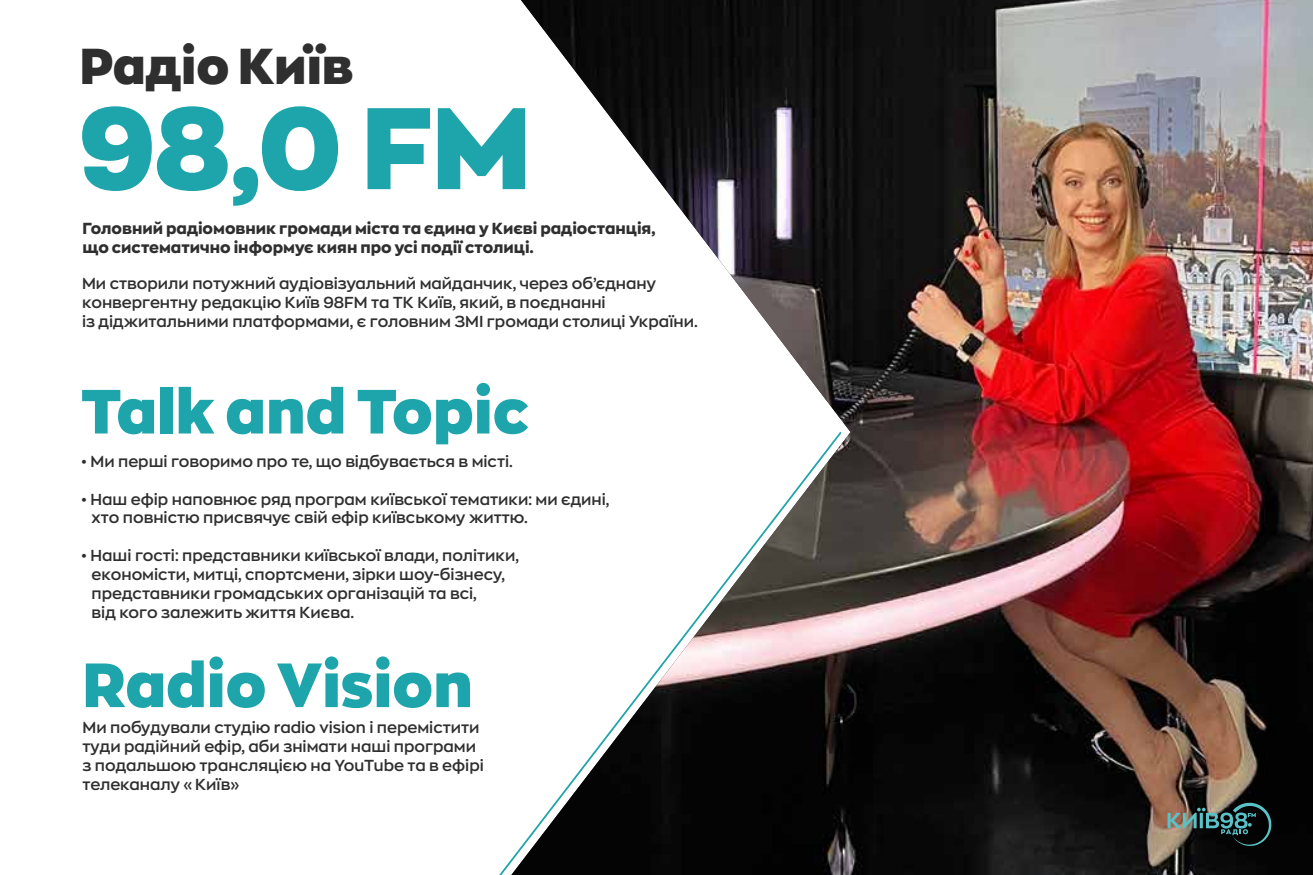
<style>
.page{position:relative;width:1313px;height:875px;background:#fff}
.page>*{position:absolute;margin:0;border:0;box-sizing:border-box;transform-origin:0 0}
.t1{font:900 113.75px "Zona Pro";color:#1da5ab}
.t2{font:900 61.25px "Zona Pro";color:#1da5ab}
.t3{font:900 49.52px "Zona Pro";color:#2f2f2f}
.t4{font:600 15.75px/18.9px "Zona Pro";color:#2f2f2f}
.t5{font:800 15.75px/18.9px "Zona Pro";color:#2f2f2f}
</style>
<div class="page">
<img style="left:521px;top:0;width:791px;height:875px">
<svg style="left:499px;top:430px;width:344px;height:445px"></svg>
<svg style="left:1167px;top:803px;width:104px;height:43px;background:#3a4b47"></svg>
<h3 class="t3" style="left:80px;top:32px;width:275px">Радіо Київ</h3>
<h1 class="t1" style="left:80px;top:70px;width:453px">98,0 FM</h1>
<p class="t5" style="left:83px;top:218px;width:574px">Головний радіомовник громади міста та єдина у Києві радіостанція, що систематично інформує киян про усі події столиці.</p>
<p class="t4" style="left:82px;top:273px;width:617px">Ми створили потужний аудіовізуальний майданчик, через об’єднану конвергентну редакцію Київ 98FM та ТК Київ, який, в поєднанні<br>із діджитальними платформами, є головним ЗМІ громади столиці України.</p>
<h2 class="t2" style="left:81px;top:369px;width:449px">Talk and Topic</h2>
<p class="t4" style="left:81px;top:451px;width:433px">• Ми перші говоримо про те, що відбувається в місті.</p>
<p class="t4" style="left:92px;top:489px;width:519px;text-indent:-10px">• Наш ефір наповнює ряд програм київської тематики: ми єдині, хто повністю присвячує свій ефір київському життю.</p>
<p class="t4" style="left:92px;top:546px;width:429px;text-indent:-10px">• Наші гості: представники київської влади, політики, економісти, митці, спортсмени, зірки шоу-бізнесу, представники громадських організацій та всі,<br>від кого залежить життя Києва.</p>
<h2 class="t2" style="left:83px;top:643px;width:392px">Radio Vision</h2>
<p class="t4" style="left:83px;top:718px;width:403px">Ми побудували студію radio vision і перемістити туди радійний ефір, аби знімати наші програми з подальшою трансляцією на YouTube та в ефірі телеканалу « Київ»</p>
</div>
